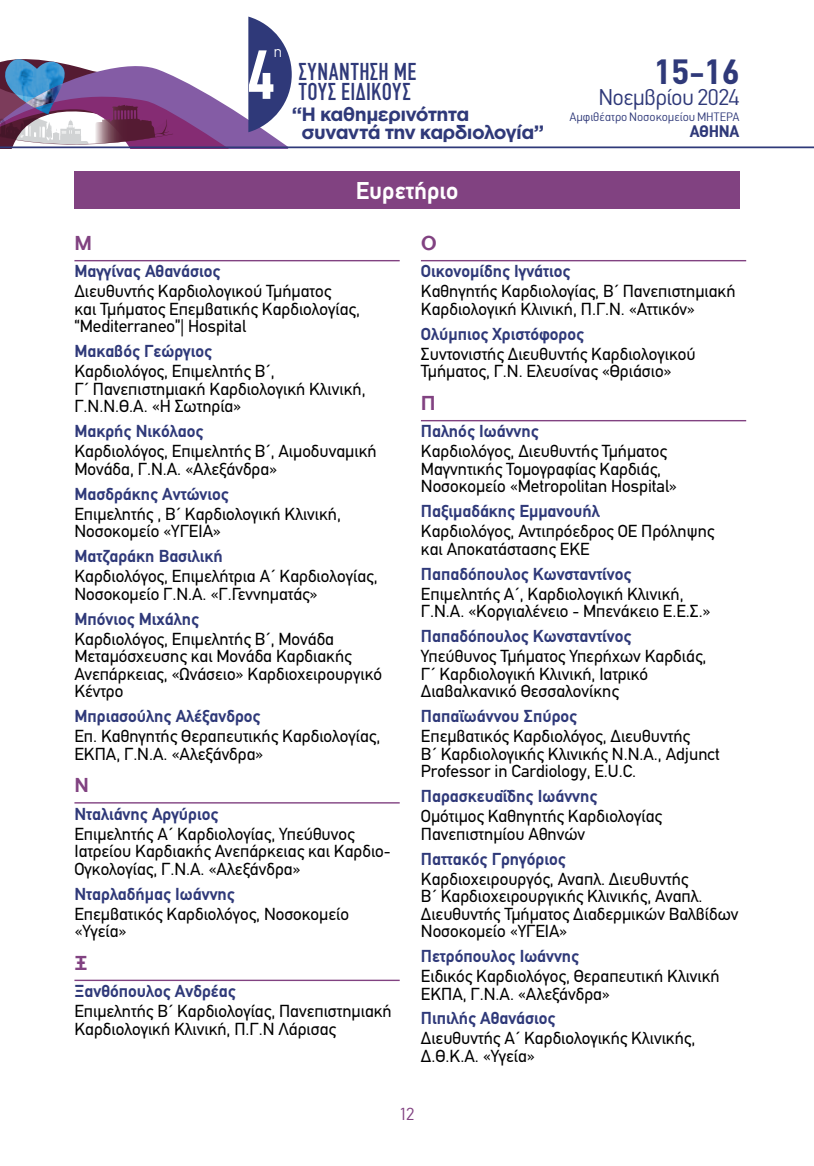
<style>
.page{position:relative;width:814px;height:1166px;background:#fff}
.page>*{position:absolute;margin:0;border:0;box-sizing:border-box;transform-origin:0 0}
.t1{font:700 69.65px "PF Din Text Compressed";color:#fff}
.t2{font:700 35.35px "PF Din Text Condensed";color:#2f3979;scale:1.14 1}
.t3{font:500 24.5px "PF Din Text Compressed";letter-spacing:.025em;color:#2f3979}
.t4{font:700 24.5px "PF Din Text";color:#fff}
.t5{font:300 condensed 22.93px "PF Din Text";letter-spacing:-.025em;color:#2f3979;scale:1.15 1}
.t6{font:700 21px "PF Diplomat Sans";color:#814281}
.t7{font:700 19.25px/17.5px "Gotham Greek";letter-spacing:-.035em;color:#2f3979}
.t8{font:17.5px/17.5px "PF Din Text";color:#000}
.t9{font:700 17.5px "PF Din Text";color:#2f3979}
.t10{font:300 condensed 17.5px "PF Din Text";color:#814281;scale:1.16 1}
.t11{font:700 16.8px "PF Din Text Condensed";letter-spacing:-.02em;color:#2f3979;scale:1.15 1}
.t12{font:300 15.92px "PF Din Text";color:#fff}
.t13{font:300 condensed 12.25px "PF Din Text";letter-spacing:-.005em;color:#2f3979;scale:1.16 1}
</style>
<div class="page">
<hr style="left:0;top:146px;width:814px;height:2px;background:#2f3979">
<svg style="left:0;top:17px;width:292px;height:130px"></svg>
<div style="left:74px;top:171px;width:665px;height:37px;background:#814281"></div>
<hr style="left:74px;top:260px;width:325px;height:1px;background:#814281">
<hr style="left:74px;top:802px;width:325px;height:1px;background:#814281">
<hr style="left:74px;top:979px;width:325px;height:2px;background:#814281">
<hr style="left:421px;top:260px;width:325px;height:1px;background:#814281">
<hr style="left:421px;top:420px;width:325px;height:1px;background:#814281">
<p class="t12" style="left:274px;top:42px;width:10px">η</p>
<h1 class="t1" style="left:248px;top:34px;width:28px">4</h1>
<h3 class="t3" style="left:299px;top:58px;width:119px">ΣΥΝΑΝΤΗΣΗ ΜΕ</h3>
<h3 class="t3" style="left:299px;top:77px;width:113px">ΤΟΥΣ ΕΙΔΙΚΟΥΣ</h3>
<p class="t7" style="left:301px;top:105px;width:244px;text-indent:-10px">“H καθημερινότητα συναντά την καρδιολογία”</p>
<h3 class="t4" style="left:356px;top:176px;width:104px">Ευρετήριο</h3>
<h2 class="t2" style="left:654px;top:51px;width:76px">15-16</h2>
<h3 class="t5" style="left:598px;top:84px;width:124px">Νοεμβρίου 2024</h3>
<p class="t13" style="left:569px;top:110px;width:148px">Αμφιθέατρο Νοσοκομείου ΜΗΤΕΡΑ</p>
<p class="t11" style="left:689px;top:122px;width:45px">ΑΘΗΝΑ</p>
<p class="t6" style="left:74px;top:232px;width:19px">Μ</p>
<p class="t9" style="left:74px;top:261px;width:147px">Μαγγίνας Αθανάσιος</p>
<p class="t8" style="left:74px;top:283px;width:287px">Διευθυντής Καρδιολογικού Τμήματος<br>και Τμήματος Επεμβατικής Καρδιολογίας, “Mediterraneo”| Hospital</p>
<p class="t9" style="left:74px;top:341px;width:139px">Μακαβός Γεώργιος</p>
<p class="t8" style="left:74px;top:363px;width:293px">Καρδιολόγος, Επιμελητής Β΄,<br>Γ΄ Πανεπιστημιακή Καρδιολογική Κλινική,<br>Γ.Ν.Ν.Θ.Α. «Η Σωτηρία»</p>
<p class="t9" style="left:74px;top:421px;width:130px">Μακρής Νικόλαος</p>
<p class="t8" style="left:74px;top:443px;width:304px">Καρδιολόγος, Επιμελητής Β΄, Αιμοδυναμική<br>Μονάδα, Γ.Ν.Α. «Αλεξάνδρα»</p>
<p class="t9" style="left:74px;top:483px;width:156px">Μασδράκης Αντώνιος</p>
<p class="t8" style="left:74px;top:505px;width:268px">Επιμελητής , Β΄ Καρδιολογική Κλινική,<br>Νοσοκομείο «ΥΓΕΙΑ»</p>
<p class="t9" style="left:74px;top:546px;width:150px">Ματζαράκη Βασιλική</p>
<p class="t8" style="left:74px;top:567px;width:304px">Καρδιολόγος, Επιμελήτρια Α΄ Καρδιολογίας,<br>Νοσοκομείο Γ.Ν.Α. «Γ.Γεννηματάς»</p>
<p class="t9" style="left:74px;top:608px;width:126px">Μπόνιος Μιχάλης</p>
<p class="t8" style="left:74px;top:630px;width:309px">Καρδιολόγος, Επιμελητής Β΄, Μονάδα<br>Μεταμόσχευσης και Μονάδα Καρδιακής<br>Ανεπάρκειας, «Ωνάσειο» Καρδιοχειρουργικό<br>Κέντρο</p>
<p class="t9" style="left:74px;top:706px;width:187px">Μπριασούλης Αλέξανδρος</p>
<p class="t8" style="left:74px;top:727px;width:307px">Επ. Καθηγητής Θεραπευτικής Καρδιολογίας,<br>ΕΚΠΑ, Γ.Ν.Α. «Αλεξάνδρα»</p>
<p class="t6" style="left:74px;top:774px;width:16px">Ν</p>
<p class="t9" style="left:74px;top:803px;width:145px">Νταλιάνης Αργύριος</p>
<p class="t8" style="left:74px;top:825px;width:318px">Επιμελητής Α΄ Καρδιολογίας, Υπεύθυνος<br>Ιατρείου Καρδιακής Ανεπάρκειας και Καρδιο-<br>Ογκολογίας, Γ.Ν.Α. «Αλεξάνδρα»</p>
<p class="t9" style="left:74px;top:883px;width:162px">Νταρλαδήμας Ιωάννης</p>
<p class="t8" style="left:74px;top:905px;width:276px">Επεμβατικός Καρδιολόγος, Νοσοκομείο «Υγεία»</p>
<p class="t6" style="left:74px;top:951px;width:15px">Ξ</p>
<p class="t9" style="left:74px;top:981px;width:163px">Ξανθόπουλος Ανδρέας</p>
<p class="t8" style="left:74px;top:1002px;width:319px">Επιμελητής Β΄ Καρδιολογίας, Πανεπιστημιακή<br>Καρδιολογική Κλινική, Π.Γ.Ν Λάρισας</p>
<p class="t6" style="left:421px;top:232px;width:18px">Ο</p>
<p class="t9" style="left:421px;top:261px;width:151px">Οικονομίδης Ιγνάτιος</p>
<p class="t8" style="left:421px;top:283px;width:316px">Καθηγητής Καρδιολογίας, Β΄ Πανεπιστημιακή<br>Καρδιολογική Κλινική, Π.Γ.Ν. «Αττικόν»</p>
<p class="t9" style="left:421px;top:324px;width:165px">Ολύμπιος Χριστόφορος</p>
<p class="t8" style="left:421px;top:345px;width:276px">Συντονιστής Διευθυντής Καρδιολογικού<br>Τμήματος, Γ.Ν. Ελευσίνας «Θριάσιο»</p>
<p class="t6" style="left:421px;top:392px;width:16px">Π</p>
<p class="t9" style="left:421px;top:421px;width:119px">Παληός Ιωάννης</p>
<p class="t8" style="left:421px;top:443px;width:258px">Καρδιολόγος, Διευθυντής Τμήματος<br>Μαγνητικής Τομογραφίας Καρδιάς,<br>Νοσοκομείο «Metropolitan Hospital»</p>
<p class="t9" style="left:421px;top:501px;width:180px">Παξιμαδάκης Εμμανουήλ</p>
<p class="t8" style="left:421px;top:523px;width:295px">Καρδιολόγος, Αντιπρόεδρος ΟΕ Πρόληψης και Αποκατάστασης ΕΚΕ</p>
<p class="t9" style="left:421px;top:564px;width:212px">Παπαδόπουλος Κωνσταντίνος</p>
<p class="t8" style="left:421px;top:585px;width:291px">Επιμελητής Α΄, Καρδιολογική Κλινική,<br>Γ.Ν.Α. «Κοργιαλένειο - Μπενάκειο Ε.Ε.Σ.»</p>
<p class="t9" style="left:421px;top:626px;width:212px">Παπαδόπουλος Κωνσταντίνος</p>
<p class="t8" style="left:421px;top:647px;width:287px">Υπεύθυνος Τμήματος Υπερήχων Καρδιάς,<br>Γ΄ Καρδιολογική Κλινική, Ιατρικό<br>Διαβαλκανικό Θεσσαλονίκης</p>
<p class="t9" style="left:421px;top:706px;width:158px">Παπαϊωάννου Σπύρος</p>
<p class="t8" style="left:421px;top:727px;width:300px">Επεμβατικός Καρδιολόγος, Διευθυντής<br>Β΄ Καρδιολογικής Κλινικής Ν.Ν.Α., Adjunct<br>Professor in Cardiology, E.U.C.</p>
<p class="t9" style="left:421px;top:786px;width:178px">Παρασκευαΐδης Ιωάννης</p>
<p class="t8" style="left:421px;top:807px;width:243px">Ομότιμος Καθηγητής Καρδιολογίας<br>Πανεπιστημίου Αθηνών</p>
<p class="t9" style="left:421px;top:848px;width:146px">Παττακός Γρηγόριος</p>
<p class="t8" style="left:421px;top:870px;width:319px">Καρδιοχειρουργός, Αναπλ. Διευθυντής<br>Β΄ Καρδιοχειρουργικής Κλινικής, Αναπλ.<br>Διευθυντής Τμήματος Διαδερμικών Βαλβίδων Νοσοκομείο «ΥΓΕΙΑ»</p>
<p class="t9" style="left:421px;top:946px;width:160px">Πετρόπουλος Ιωάννης</p>
<p class="t8" style="left:421px;top:967px;width:300px">Ειδικός Καρδιολόγος, Θεραπευτική Κλινική<br>ΕΚΠΑ, Γ.Ν.Α. «Αλεξάνδρα»</p>
<p class="t9" style="left:421px;top:1008px;width:136px">Πιπιλής Αθανάσιος</p>
<p class="t8" style="left:421px;top:1030px;width:276px">Διευθυντής Α΄ Καρδιολογικής Κλινικής,<br>Δ.Θ.Κ.Α. «Υγεία»</p>
<p class="t10" style="left:399px;top:1103px;width:15px">12</p>
</div>
